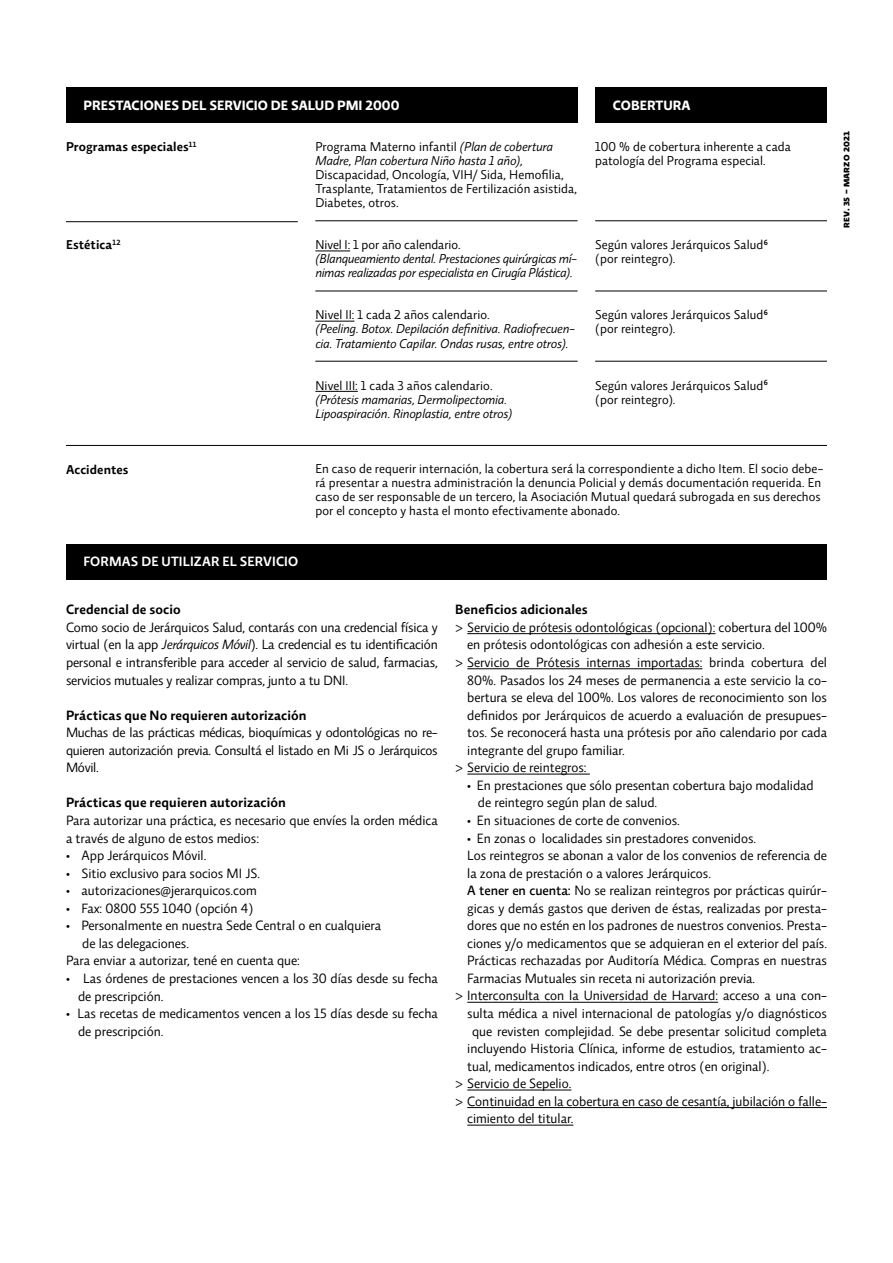
<style>
.page{position:relative;width:893px;height:1263px;background:#fff}
.page>*{position:absolute;margin:0;border:0;box-sizing:border-box;transform-origin:0 0}
.t1{font:13.65px/17.5px "Relato Sans OT";color:#000}
.t2{font:600 13.65px "Relato Sans OT";letter-spacing:.01em;color:#000}
.t3{font:700 13.65px "Relato Sans OT";color:#fff}
.t4{font:600 13.65px "Relato Sans OT";letter-spacing:.01em;color:#fff}
.t5{font:13.05px/14.1px "Relato Sans OT";letter-spacing:.01em;color:#000}
.t6{font:italic 13.05px/14.1px "Relato Sans OT";letter-spacing:.005em;color:#000}
.t7{font:600 13.05px "Relato Sans OT";letter-spacing:.01em;color:#000}
.t8{font:700 10.8px "Relato Sans OT";letter-spacing:.02em;color:#000}
.s1{font-style:normal}
.s2{font-style:italic}
.s3{font-family:"Myriad Pro"}
.s4{font-weight:500}
</style>
<div class="page">
<div style="left:66px;top:88px;width:512px;height:35px;background:#000"></div>
<div style="left:595px;top:88px;width:232px;height:35px;background:#000"></div>
<hr style="left:595px;top:220px;width:232px;height:1px;background:#000">
<hr style="left:595px;top:291px;width:232px;height:1px;background:#000">
<hr style="left:595px;top:361px;width:232px;height:1px;background:#000">
<hr style="left:66px;top:221px;width:232px;height:1px;background:#000">
<hr style="left:66px;top:445px;width:761px;height:1px;background:#000">
<hr style="left:315px;top:251px;width:35px;height:1px;background:#000">
<hr style="left:315px;top:321px;width:40px;height:1px;background:#000">
<hr style="left:315px;top:391px;width:43px;height:1px;background:#000">
<hr style="left:315px;top:220px;width:263px;height:1px;background:#000">
<hr style="left:315px;top:291px;width:263px;height:1px;background:#000">
<hr style="left:315px;top:361px;width:263px;height:1px;background:#000">
<hr style="left:467px;top:633px;width:248px;height:1px;background:#000">
<hr style="left:467px;top:668px;width:235px;height:1px;background:#000">
<hr style="left:467px;top:774px;width:123px;height:1px;background:#000">
<hr style="left:467px;top:1002px;width:251px;height:1px;background:#000">
<hr style="left:467px;top:1090px;width:104px;height:1px;background:#000">
<hr style="left:467px;top:1107px;width:360px;height:1px;background:#000">
<hr style="left:467px;top:1125px;width:106px;height:1px;background:#000">
<div style="left:66px;top:544px;width:761px;height:35px;background:#000"></div>
<p class="t3" style="left:84px;top:97px;width:317px">PRESTACIONES DEL SERVICIO DE SALUD PMI 2000</p>
<p class="t3" style="left:613px;top:97px;width:79px">COBERTURA</p>
<p class="t5" style="left:595px;top:139px;width:197px">100 % de cobertura inherente a cada patología del Programa especial.</p>
<p class="t7" style="left:66px;top:139px;width:132px">Programas especiales<sup>11</sup></p>
<p class="t6" style="left:315px;top:139px;width:239px"><span class="s1">Programa Materno infantil</span> (Plan de cobertura<br>Madre, Plan cobertura Niño hasta 1 año),</p>
<p class="t5" style="left:315px;top:167px;width:263px">Discapacidad, Oncología, VIH/ Sida, Hemofilia,<br>Trasplante, Tratamientos de Fertilización asistida,<br>Diabetes, otros.</p>
<p class="t5" style="left:315px;top:238px;width:147px">Nivel I: 1 por año calendario.</p>
<p class="t6" style="left:315px;top:252px;width:263px">(Blanqueamiento dental. Prestaciones quirúrgicas mí&shy;nimas realizadas por especialista en Cirugía Plástica).</p>
<p class="t5" style="left:315px;top:308px;width:176px">Nivel II: 1 cada 2 años calendario.</p>
<p class="t6" style="left:315px;top:322px;width:261px">(Peeling. Botox. Depilación definitiva. Radiofrecuen&shy;cia. Tratamiento Capilar. Ondas rusas, entre otros).</p>
<p class="t5" style="left:315px;top:378px;width:179px">Nivel III: 1 cada 3 años calendario.</p>
<p class="t6" style="left:315px;top:392px;width:198px">(Prótesis mamarias, Dermolipectomia.<br>Lipoaspiración. Rinoplastia, entre otros)</p>
<p class="t7" style="left:66px;top:237px;width:56px">Estética<sup>12</sup></p>
<p class="t5" style="left:595px;top:238px;width:174px">Según valores Jerárquicos Salud<sup>6 </sup>(por reintegro).</p>
<p class="t5" style="left:595px;top:308px;width:174px">Según valores Jerárquicos Salud<sup>6 </sup>(por reintegro).</p>
<p class="t5" style="left:595px;top:378px;width:174px">Según valores Jerárquicos Salud<sup>6 </sup>(por reintegro).</p>
<p class="t8" style="left:839px;top:228px;width:99px;rotate:-90deg">rev. 35 - marzo 2021</p>
<p class="t7" style="left:66px;top:461px;width:64px">Accidentes</p>
<p class="t4" style="left:84px;top:553px;width:216px">FORMAS DE UTILIZAR EL SERVICIO</p>
<p class="t5" style="left:315px;top:462px;width:510px">En caso de requerir internación, la cobertura será la correspondiente a dicho Item. El socio debe&shy;rá presentar a nuestra administración la denuncia Policial y demás documentación requerida. En caso de ser responsable de un tercero, la Asociación Mutual quedará subrogada en sus derechos por el concepto y hasta el monto efectivamente abonado.</p>
<p class="t2" style="left:66px;top:601px;width:116px">Credencial de socio</p>
<p class="t1" style="left:66px;top:618px;width:373px;text-align:justify">Como socio de Jerárquicos Salud, contarás con una credencial física y virtual (en la app <span class="s2">Jerárquicos Móvil</span>). La credencial es tu identificación personal e intransferible para acceder al servicio de salud, farmacias, servicios mutuales y realizar compras, junto a tu DNI.</p>
<p class="t2" style="left:66px;top:707px;width:242px">Prácticas que No requieren autorización</p>
<p class="t1" style="left:66px;top:724px;width:373px;text-align:justify">Muchas de las prácticas médicas, bioquímicas y odontológicas no re&shy;quieren autorización previa. Consultá el listado en Mi JS o Jerárquicos Móvil.</p>
<p class="t2" style="left:66px;top:794px;width:221px">Prácticas que requieren autorización</p>
<p class="t1" style="left:66px;top:811px;width:373px">Para autorizar una práctica, es necesario que envíes la orden médica a través de alguno de estos medios:</p>
<p class="t1" style="left:66px;top:846px;width:142px"><span class="s3">•</span> App Jerárquicos Móvil.</p>
<p class="t1" style="left:66px;top:864px;width:196px"><span class="s3">•</span> Sitio exclusivo para socios MI JS.</p>
<p class="t1" style="left:66px;top:882px;width:192px"><span class="s3">•</span> autorizaciones@jerarquicos.com</p>
<p class="t1" style="left:66px;top:899px;width:189px"><span class="s3">•</span> Fax: 0800 555 1040 (opción 4)</p>
<p class="t1" style="left:66px;top:917px;width:317px"><span class="s3">•</span> Personalmente en nuestra Sede Central o en cualquiera</p>
<p class="t1" style="left:82px;top:934px;width:108px">de las delegaciones.</p>
<p class="t1" style="left:66px;top:952px;width:235px">Para enviar a autorizar, tené en cuenta que:</p>
<p class="t1" style="left:78px;top:969px;width:361px;text-indent:-12px"><span class="s3">•</span> Las órdenes de prestaciones vencen a los 30 días desde su fecha de prescripción.</p>
<p class="t1" style="left:78px;top:1004px;width:361px;text-indent:-12px"><span class="s3">•</span> Las recetas de medicamentos vencen a los 15 días desde su fecha de prescripción.</p>
<p class="t2" style="left:455px;top:601px;width:134px">Beneficios adicionales</p>
<p class="t1" style="left:455px;top:618px;width:373px"><span class="s3">&gt;</span> Servicio de prótesis odontológicas (opcional): cobertura del 100%</p>
<p class="t1" style="left:467px;top:636px;width:299px">en prótesis odontológicas con adhesión a este servicio.</p>
<p class="t1" style="left:455px;top:653px;width:373px"><span class="s3">&gt;</span> Servicio de Prótesis internas importadas: brinda cobertura del</p>
<p class="t1" style="left:467px;top:671px;width:361px">80%. Pasados los 24 meses de permanencia a este servicio la co-</p>
<p class="t1" style="left:467px;top:688px;width:361px">bertura se eleva del 100%. Los valores de reconocimiento son los</p>
<p class="t1" style="left:467px;top:706px;width:361px">definidos por Jerárquicos de acuerdo a evaluación de presupues-</p>
<p class="t1" style="left:467px;top:724px;width:361px">tos. Se reconocerá hasta una prótesis por año calendario por cada</p>
<p class="t1" style="left:467px;top:741px;width:159px">integrante del grupo familiar.</p>
<p class="t1" style="left:455px;top:759px;width:133px"><span class="s3">&gt;</span> Servicio de reintegros:</p>
<p class="t1" style="left:478px;top:776px;width:337px;text-indent:-11px"><span class="s3">•</span> En prestaciones que sólo presentan cobertura bajo modalidad de reintegro según plan de salud.</p>
<p class="t1" style="left:467px;top:811px;width:214px"><span class="s3">•</span> En situaciones de corte de convenios.</p>
<p class="t1" style="left:467px;top:829px;width:290px"><span class="s3">•</span> En zonas o localidades sin prestadores convenidos.</p>
<p class="t1" style="left:467px;top:846px;width:361px">Los reintegros se abonan a valor de los convenios de referencia de</p>
<p class="t1" style="left:467px;top:864px;width:245px">la zona de prestación o a valores Jerárquicos.</p>
<p class="t1" style="left:467px;top:882px;width:361px"><span class="s4">A tener en cuenta:</span> No se realizan reintegros por prácticas quirúr-</p>
<p class="t1" style="left:467px;top:899px;width:361px">gicas y demás gastos que deriven de éstas, realizadas por presta-</p>
<p class="t1" style="left:467px;top:917px;width:361px">dores que no estén en los padrones de nuestros convenios. Presta-</p>
<p class="t1" style="left:467px;top:934px;width:361px">ciones y/o medicamentos que se adquieran en el exterior del país.</p>
<p class="t1" style="left:467px;top:952px;width:361px">Prácticas rechazadas por Auditoría Médica. Compras en nuestras</p>
<p class="t1" style="left:467px;top:969px;width:289px">Farmacias Mutuales sin receta ni autorización previa.</p>
<p class="t1" style="left:455px;top:987px;width:373px"><span class="s3">&gt;</span> Interconsulta con la Universidad de Harvard: acceso a una con-</p>
<p class="t1" style="left:467px;top:1004px;width:361px">sulta médica a nivel internacional de patologías y/o diagnósticos</p>
<p class="t1" style="left:472px;top:1022px;width:356px">que revisten complejidad. Se debe presentar solicitud completa</p>
<p class="t1" style="left:467px;top:1039px;width:361px">incluyendo Historia Clínica, informe de estudios, tratamiento ac-</p>
<p class="t1" style="left:467px;top:1057px;width:304px">tual, medicamentos indicados, entre otros (en original).</p>
<p class="t1" style="left:455px;top:1075px;width:118px"><span class="s3">&gt;</span> Servicio de Sepelio.</p>
<p class="t1" style="left:455px;top:1092px;width:373px"><span class="s3">&gt;</span> Continuidad en la cobertura en caso de cesantía, jubilación o falle-</p>
<p class="t1" style="left:467px;top:1110px;width:108px">cimiento del titular.</p>
</div>
